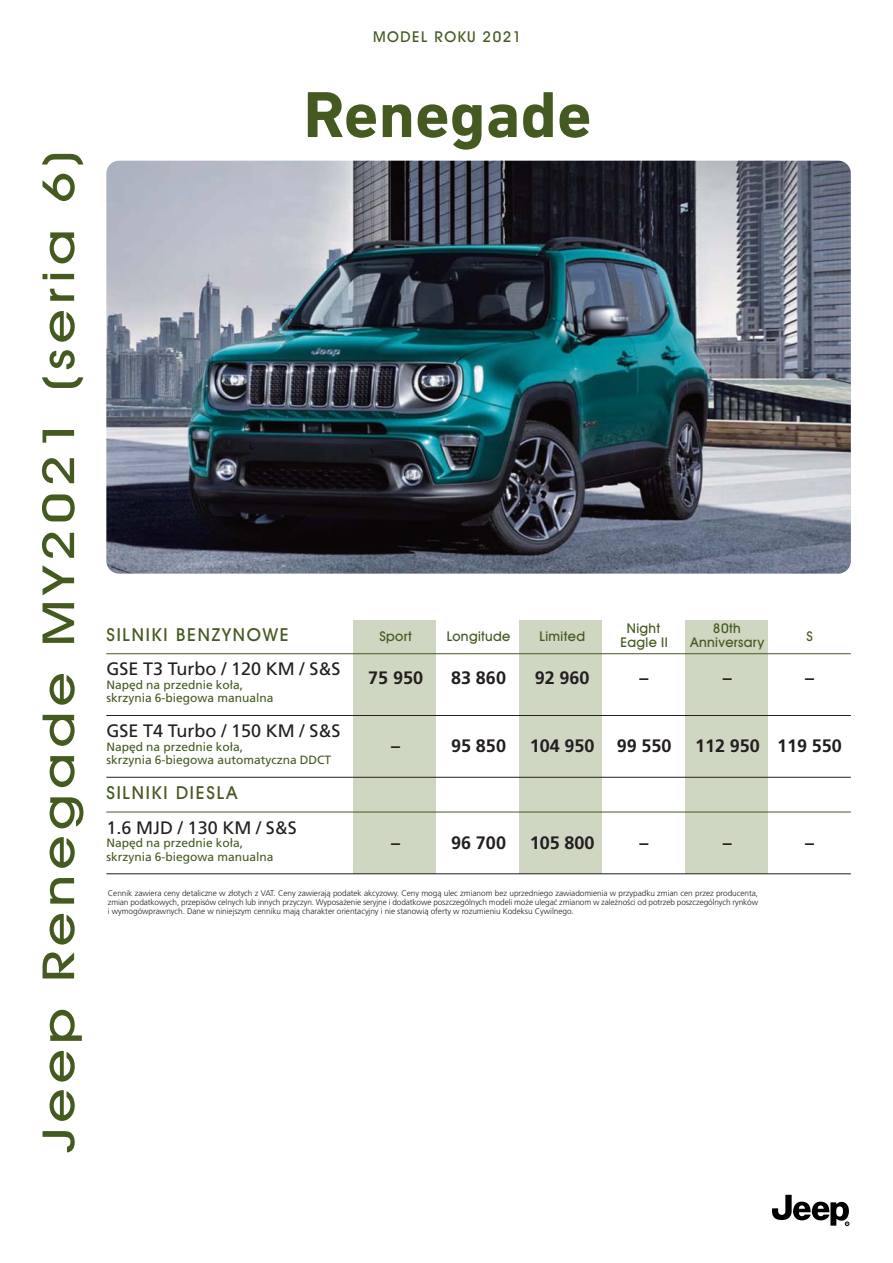
<style>
.page{position:relative;width:893px;height:1263px;background:#fff}
.page>*{position:absolute;margin:0;border:0;box-sizing:border-box;transform-origin:0 0}
.t1{font:700 66px "DIN Next LT Pro";color:#455a20}
.t2{font:500 44.4px "Avant Garde PL";letter-spacing:.1em;color:#455a20;scale:1.25 1}
.t3{font:700 18px "Frutiger LT Pl";color:#231f20}
.t4{font:18px "Frutiger LT Pl";color:#231f20}
.t5{font:500 18px "Avant Garde PL";letter-spacing:.1em;color:#455a20}
.t6{font:500 15px "Avant Garde PL";letter-spacing:.1em;color:#455a20}
.t7{font:500 13.5px "Avant Garde PL";letter-spacing:.025em;color:#455a20}
.t8{font:12px/13.5px "Frutiger LT Pl";color:#455a20}
.t9{font:300 8.25px/9px "Frutiger LT Pl";letter-spacing:-.005em;color:#231f20;text-align:justify}
</style>
<div class="page">
<div style="left:353px;top:620px;width:83px;height:253px;background:#cfd6c2"></div>
<div style="left:685px;top:620px;width:83px;height:253px;background:#cfd6c2"></div>
<div style="left:519px;top:620px;width:83px;height:253px;background:#cfd6c2"></div>
<hr style="left:106px;top:653px;width:744px;height:1px;background:#455a20">
<hr style="left:106px;top:715px;width:744px;height:1px;background:#231f20">
<hr style="left:106px;top:777px;width:744px;height:1px;background:#231f20">
<hr style="left:106px;top:812px;width:744px;height:1px;background:#455a20">
<hr style="left:106px;top:873px;width:744px;height:1px;background:#231f20">
<img style="left:106px;top:161px;width:744px;height:413px;border-radius:13px">
<svg style="left:772px;top:1195px;width:77px;height:31px"></svg>
<h2 class="t2" style="left:42px;top:1152px;width:803px;rotate:-90deg">Jeep Renegade MY2021 (seria 6)</h2>
<h3 class="t6" style="left:373px;top:32px;width:150px">MODEL ROKU 2021</h3>
<h1 class="t1" style="left:303px;top:90px;width:290px">Renegade</h1>
<h3 class="t5" style="left:106px;top:627px;width:184px">SILNIKI BENZYNOWE</h3>
<h3 class="t7" style="left:379px;top:631px;width:34px">Sport</h3>
<h3 class="t7" style="left:446px;top:631px;width:65px">Longitude</h3>
<h3 class="t7" style="left:539px;top:631px;width:47px">Limited</h3>
<h3 class="t7" style="left:627px;top:623px;width:35px">Night</h3>
<h3 class="t7" style="left:713px;top:623px;width:29px">80th</h3>
<h3 class="t7" style="left:620px;top:637px;width:49px">Eagle II</h3>
<h3 class="t7" style="left:690px;top:637px;width:75px">Anniversary</h3>
<h3 class="t7" style="left:806px;top:631px;width:8px">S</h3>
<h3 class="t4" style="left:106px;top:662px;width:235px">GSE T3 Turbo / 120 KM / S&amp;S</h3>
<h3 class="t3" style="left:368px;top:670px;width:56px">75 950</h3>
<h3 class="t3" style="left:451px;top:670px;width:56px">83 860</h3>
<h3 class="t3" style="left:535px;top:670px;width:56px">92 960</h3>
<h3 class="t3" style="left:639px;top:670px;width:10px">–</h3>
<h3 class="t3" style="left:723px;top:670px;width:10px">–</h3>
<h3 class="t3" style="left:805px;top:670px;width:10px">–</h3>
<h3 class="t8" style="left:106px;top:679px;width:169px">Napęd na przednie koła, skrzynia 6-biegowa manualna</h3>
<h3 class="t4" style="left:106px;top:724px;width:235px">GSE T4 Turbo / 150 KM / S&amp;S</h3>
<h3 class="t8" style="left:106px;top:741px;width:138px">Napęd na przednie koła,</h3>
<h3 class="t3" style="left:391px;top:739px;width:10px">–</h3>
<h3 class="t3" style="left:451px;top:739px;width:56px">95 850</h3>
<h3 class="t3" style="left:530px;top:739px;width:143px">104 950 99 550</h3>
<h3 class="t3" style="left:695px;top:739px;width:148px">112 950 119 550</h3>
<h3 class="t8" style="left:106px;top:754px;width:226px">skrzynia 6-biegowa automatyczna DDCT</h3>
<h3 class="t5" style="left:106px;top:786px;width:133px">SILNIKI DIESLA</h3>
<h3 class="t4" style="left:106px;top:820px;width:192px">1.6 MJD / 130 KM / S&amp;S</h3>
<h3 class="t8" style="left:106px;top:837px;width:138px">Napęd na przednie koła,</h3>
<h3 class="t3" style="left:391px;top:835px;width:10px">–</h3>
<h3 class="t3" style="left:451px;top:835px;width:56px">96 700</h3>
<h3 class="t3" style="left:530px;top:835px;width:66px">105 800</h3>
<h3 class="t3" style="left:639px;top:835px;width:10px">–</h3>
<h3 class="t3" style="left:723px;top:835px;width:10px">–</h3>
<h3 class="t3" style="left:805px;top:835px;width:10px">–</h3>
<h3 class="t8" style="left:106px;top:851px;width:169px">skrzynia 6-biegowa manualna</h3>
<p class="t9" style="left:108px;top:889px;width:651px">Cennik zawiera ceny detaliczne w złotych z VAT. Ceny zawierają podatek akcyzowy. Ceny mogą ulec zmianom bez uprzedniego zawiadomienia w przypadku zmian cen przez producenta, zmian podatkowych, przepisów celnych lub innych przyczyn. Wyposażenie seryjne i dodatkowe poszczególnych modeli może ulegać zmianom w zależności od potrzeb poszczególnych rynków i wymogówprawnych. Dane w niniejszym cenniku mają charakter orientacyjny i nie stanowią oferty w rozumieniu Kodeksu Cywilnego.</p>
</div>
